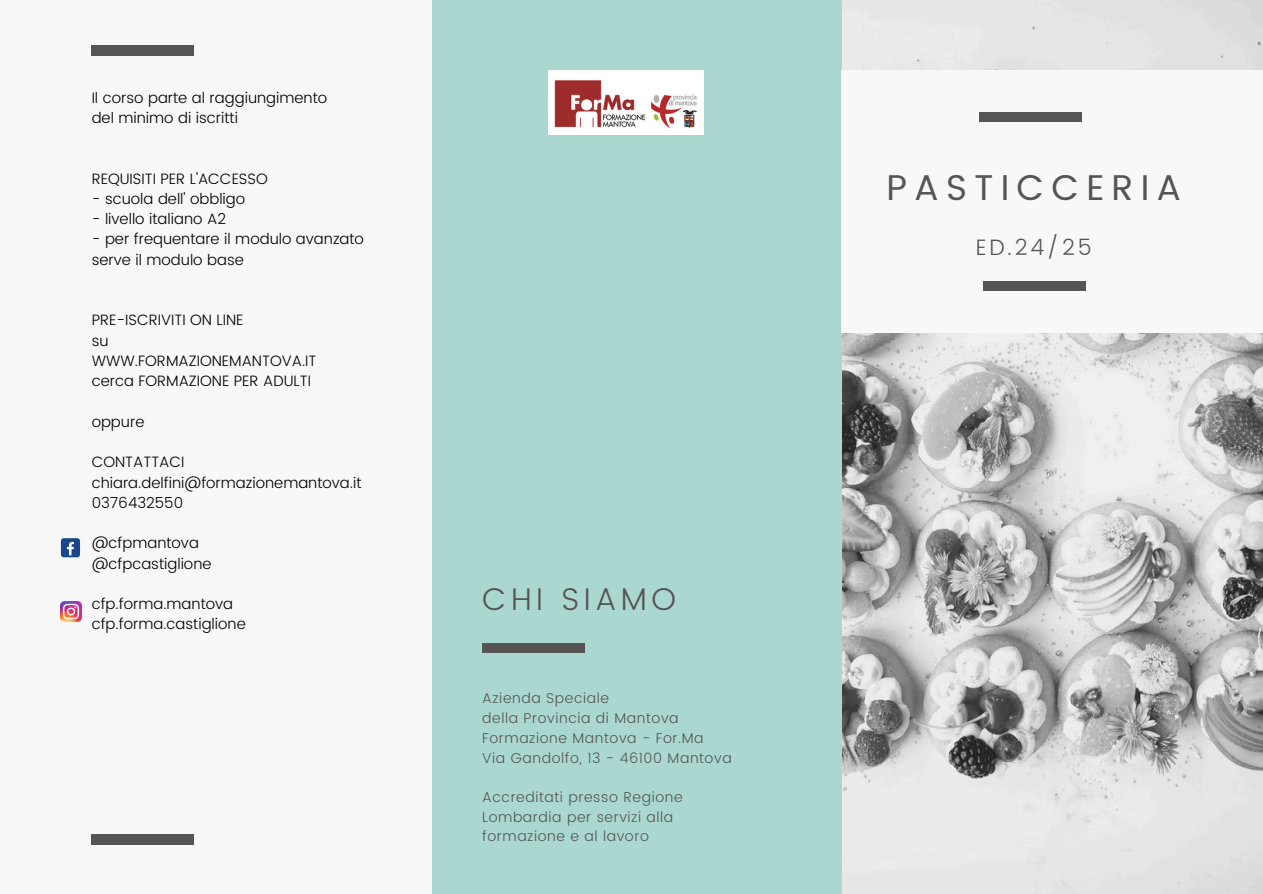
<style>
.page{position:relative;width:1263px;height:894px;background:#fff}
.page>*{position:absolute;margin:0;border:0;box-sizing:border-box;transform-origin:0 0}
.t1{font:35.7px "Poppins";letter-spacing:.2em;color:#555}
.t2{font:300 31.35px "Poppins";letter-spacing:.14em;color:#555}
.t3{font:300 22.2px "Poppins";color:#555}
.t4{font:300 15px/20.2px "Poppins";color:#000}
.t5{font:300 14.25px/19.6px "Poppins";letter-spacing:.04em;color:#555}
</style>
<div class="page">
<div style="left:0;top:0;width:1263px;height:893px;background:#f8f8f8"></div>
<img style="left:842px;top:0;width:421px;height:893px">
<div style="left:432px;top:0;width:410px;height:893px;background:#aad8d0"></div>
<div style="left:92px;top:834px;width:102px;height:10px;background:#555"></div>
<div style="left:482px;top:642px;width:103px;height:10px;background:#555"></div>
<div style="left:842px;top:71px;width:421px;height:262px;background:#f8f8f8"></div>
<div style="left:983px;top:281px;width:102px;height:10px;background:#555"></div>
<div style="left:980px;top:113px;width:102px;height:9px;background:#555"></div>
<div style="left:92px;top:46px;width:102px;height:10px;background:#555"></div>
<img style="left:548px;top:71px;width:156px;height:64px">
<img style="left:61px;top:601px;width:20px;height:20px">
<div style="left:61px;top:538px;width:19px;height:19px;background:#1a4789;border-radius:3px"></div>
<svg style="left:67px;top:541px;width:7px;height:14px"></svg>
<p class="t4" style="left:92px;top:87px;width:237px">Il corso parte al raggiungimento</p>
<p class="t4" style="left:92px;top:107px;width:148px">del minimo di iscritti</p>
<p class="t4" style="left:92px;top:168px;width:178px">REQUISITI PER L'ACCESSO</p>
<p class="t4" style="left:92px;top:188px;width:155px">- scuola dell' obbligo</p>
<p class="t4" style="left:92px;top:209px;width:136px">- livello italiano A2</p>
<p class="t4" style="left:92px;top:229px;width:274px">- per frequentare il modulo avanzato serve il modulo base</p>
<p class="t4" style="left:92px;top:310px;width:153px">PRE-ISCRIVITI ON LINE</p>
<p class="t4" style="left:92px;top:330px;width:18px">su</p>
<p class="t4" style="left:92px;top:350px;width:226px">WWW.FORMAZIONEMANTOVA.IT</p>
<p class="t4" style="left:92px;top:371px;width:221px">cerca FORMAZIONE PER ADULTI</p>
<p class="t4" style="left:92px;top:411px;width:54px">oppure</p>
<p class="t4" style="left:92px;top:452px;width:94px">CONTATTACI</p>
<p class="t4" style="left:92px;top:472px;width:271px">chiara.delfini@formazionemantova.it</p>
<p class="t4" style="left:92px;top:492px;width:93px">0376432550</p>
<p class="t4" style="left:92px;top:533px;width:109px">@cfpmantova</p>
<p class="t4" style="left:92px;top:553px;width:121px">@cfpcastiglione</p>
<h1 class="t4" style="left:92px;top:593px;width:143px">cfp.forma.mantova</h1>
<p class="t4" style="left:92px;top:614px;width:156px">cfp.forma.castiglione</p>
<p class="t2" style="left:482px;top:581px;width:195px">CHI SIAMO</p>
<p class="t5" style="left:482px;top:688px;width:128px">Azienda Speciale</p>
<p class="t5" style="left:482px;top:708px;width:198px">della Provincia di Mantova</p>
<p class="t5" style="left:482px;top:728px;width:223px">Formazione Mantova - For.Ma</p>
<p class="t5" style="left:482px;top:747px;width:251px">Via Gandolfo, 13 - 46100 Mantova</p>
<p class="t5" style="left:482px;top:787px;width:202px">Accreditati presso Regione<br>Lombardia per servizi alla formazione e al lavoro</p>
<p class="t1" style="left:886px;top:167px;width:296px">PASTICCERIA</p>
<p class="t3" style="left:976px;top:234px;width:117px">ED.24/25</p>
</div>
